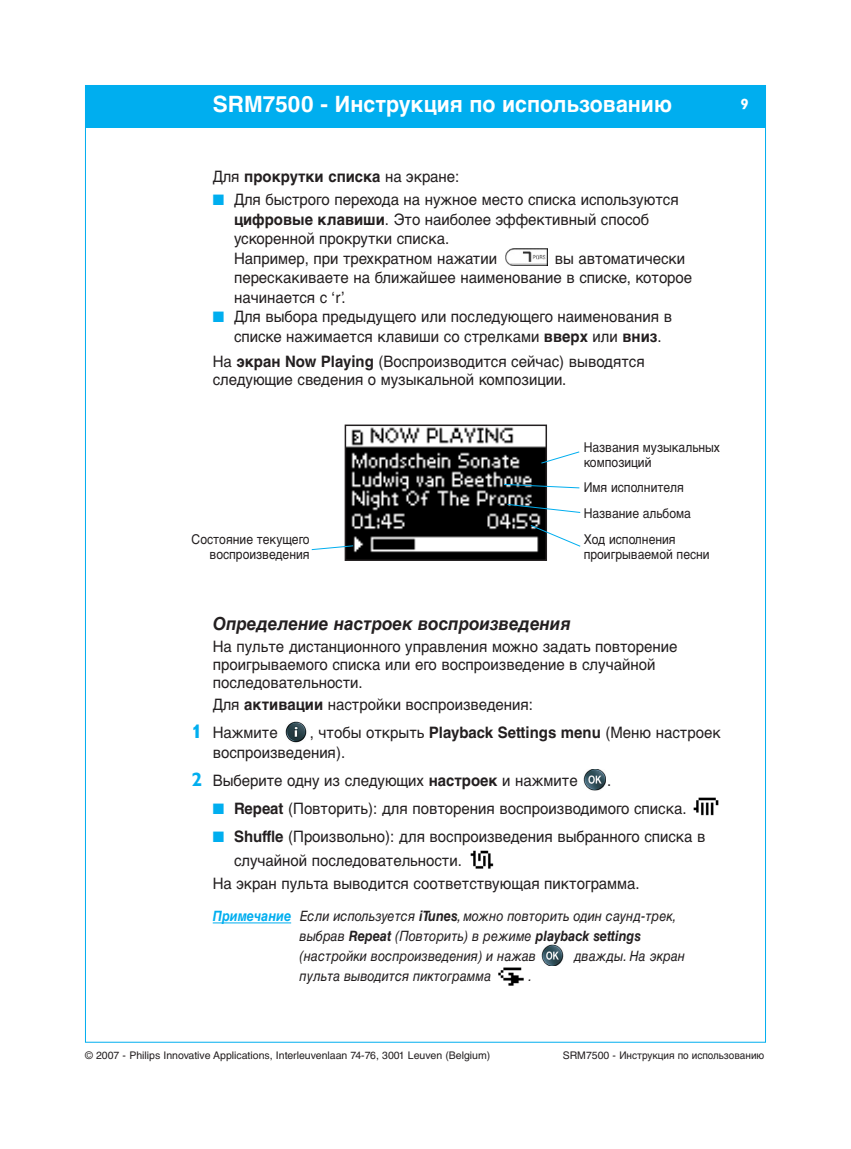
<style>
.page{position:relative;width:851px;height:1149px;background:#fff}
.page>*{position:absolute;margin:0;border:0;box-sizing:border-box;transform-origin:0 0}
.t1{font:700 22.5px "Helvetica Cyr";color:#fff}
.t2{font:18px "Helvetica Cyr Bold Inclined";color:#231f20;scale:.95 1}
.t3{font:15.75px/19.5px "Helvetica Cyr Upright";color:#231f20;scale:.95 1}
.t4{font:700 15.75px "Helvetica Cyr";color:#231f20;scale:.95 1}
.t5{font:700 15px "Gill Alt One";color:#fff}
.t6{font:14.25px/20px "Helvetica Cyr Inclined";color:#231f20;scale:.9 1}
.t7{font:13.5px/15px "Helvetica Cyr Upright";color:#231f20;scale:.9 1}
.t8{font:10.5px "Helvetica Cyr Upright";color:#231f20}
.s1{font-family:"Helvetica Cyr Upright";font-weight:400}
.s2{color:#00aeef}
.s3{font-family:"Helvetica Cyr";font-weight:700}
.s4{font-family:"Gill Alt One";font-weight:700;font-size:19.5px;color:#00aeef}
.s5{font-family:"Helvetica Cyr Bold Inclined";color:#00aeef}
.s6{font-family:"Helvetica Cyr Bold Inclined"}
</style>
<div class="page">
<div style="left:85px;top:85px;width:680px;height:43px;background:#00aeef"></div>
<img style="left:505px;top:248px;width:42px;height:18px">
<hr style="left:213px;top:922px;width:78px;height:1px;background:#00aeef">
<img style="left:498px;top:967px;width:26px;height:18px">
<img style="left:285px;top:721px;width:22px;height:22px">
<img style="left:541px;top:944px;width:22px;height:21px">
<img style="left:470px;top:850px;width:24px;height:19px">
<img style="left:693px;top:797px;width:26px;height:19px">
<img style="left:583px;top:769px;width:22px;height:21px">
<img style="left:347px;top:427px;width:197px;height:131px">
<div style="left:344px;top:424px;width:203px;height:137px;border:2px solid #231f20"></div>
<svg style="left:540px;top:451px;width:40px;height:13px"></svg>
<svg style="left:503px;top:483px;width:77px;height:5px"></svg>
<svg style="left:506px;top:503px;width:75px;height:10px"></svg>
<svg style="left:529px;top:524px;width:52px;height:23px"></svg>
<svg style="left:311px;top:545px;width:43px;height:5px"></svg>
<h1 class="t1" style="left:213px;top:95px;width:460px">SRM7500 - Инструкция по использованию</h1>
<p class="t5" style="left:740px;top:99px;width:10px">9</p>
<p class="t4" style="left:213px;top:170px;width:261px"><span class="s1">Для</span> прокрутки списка <span class="s1">на экране:</span></p>
<p class="t3" style="left:234px;top:191px;width:469px;text-indent:-21px"><span class="s2">■</span> Для быстрого перехода на нужное место списка используются <span class="s3">цифровые клавиши</span>. Это наиболее эффективный способ ускоренной прокрутки списка.<br>Например, при трехкратном нажатии</p>
<p class="t3" style="left:234px;top:250px;width:484px;text-indent:321px">вы автоматически перескакиваете на ближайшее наименование в списке, которое начинается с ‘r’.</p>
<p class="t3" style="left:234px;top:308px;width:462px;text-indent:-21px"><span class="s2">■</span> Для выбора предыдущего или последующего наименования в списке нажимается клавиши со стрелками <span class="s3">вверх</span> или <span class="s3">вниз</span>.</p>
<p class="t3" style="left:213px;top:354px;width:456px;line-height:18px">На <span class="s3">экран Now Playing</span> (Воспроизводится сейчас) выводятся следующие сведения о музыкальной композиции.</p>
<p class="t7" style="left:191px;top:532px;width:133px;text-align:right">Состояние текущего воспроизведения</p>
<p class="t7" style="left:583px;top:440px;width:153px">Названия музыкальных композиций</p>
<p class="t7" style="left:583px;top:476px;width:121px;line-height:25.7px">Имя исполнителя<br>Название альбома<br>Ход исполнения</p>
<p class="t7" style="left:583px;top:547px;width:141px">проигрываемой песни</p>
<p class="t2" style="left:213px;top:616px;width:378px">Определение настроек воспроизведения</p>
<p class="t3" style="left:213px;top:639px;width:490px;line-height:18px">На пульте дистанционного управления можно задать повторение проигрываемого списка или его воспроизведение в случайной последовательности.</p>
<p class="t3" style="left:191px;top:692px;width:361px;line-height:28px;text-indent:21px">Для <span class="s3">активации</span> настройки воспроизведения:<br><span class="s4">1</span> Нажмите</p>
<p class="t3" style="left:213px;top:724px;width:536px;text-indent:97px">, чтобы открыть <span class="s3">Playback Settings menu</span> (Меню настроек воспроизведения).</p>
<p class="t3" style="left:191px;top:772px;width:408px"><span class="s4">2</span> Выберите одну из следующих <span class="s3">настроек</span> и нажмите</p>
<p class="t3" style="left:607px;top:772px;width:6px">.</p>
<p class="t3" style="left:213px;top:800px;width:500px"><span class="s2">■</span> <span class="s3">Repeat</span> (Повторить): для повторения воспроизводимого списка.</p>
<p class="t3" style="left:234px;top:826px;width:497px;line-height:24px;text-indent:-21px"><span class="s2">■</span> <span class="s3">Shuffle</span> (Произвольно): для воспроизведения выбранного списка в случайной последовательности.</p>
<p class="t3" style="left:213px;top:874px;width:451px">На экран пульта выводится соответствующая пиктограмма.</p>
<p class="t6" style="left:299px;top:907px;width:420px;text-indent:-87px"><span class="s5">Примечание</span> Если используется <span class="s6">iTunes</span>, можно повторить один саунд-трек, выбрав <span class="s6">Repeat</span> (Повторить) в режиме <span class="s6">playback settings </span>(настройки воспроизведения) и нажав</p>
<p class="t6" style="left:574px;top:947px;width:125px">дважды. На экран</p>
<p class="t6" style="left:299px;top:967px;width:214px">пульта выводится пиктограмма</p>
<p class="t6" style="left:528px;top:967px;width:5px">.</p>
<p class="t8" style="left:85px;top:1050px;width:406px">© 2007 - Philips Innovative Applications, Interleuvenlaan 74-76, 3001 Leuven (Belgium)</p>
<p class="t8" style="left:562px;top:1050px;width:203px">SRM7500 - Инструкция по использованию</p>
</div>
